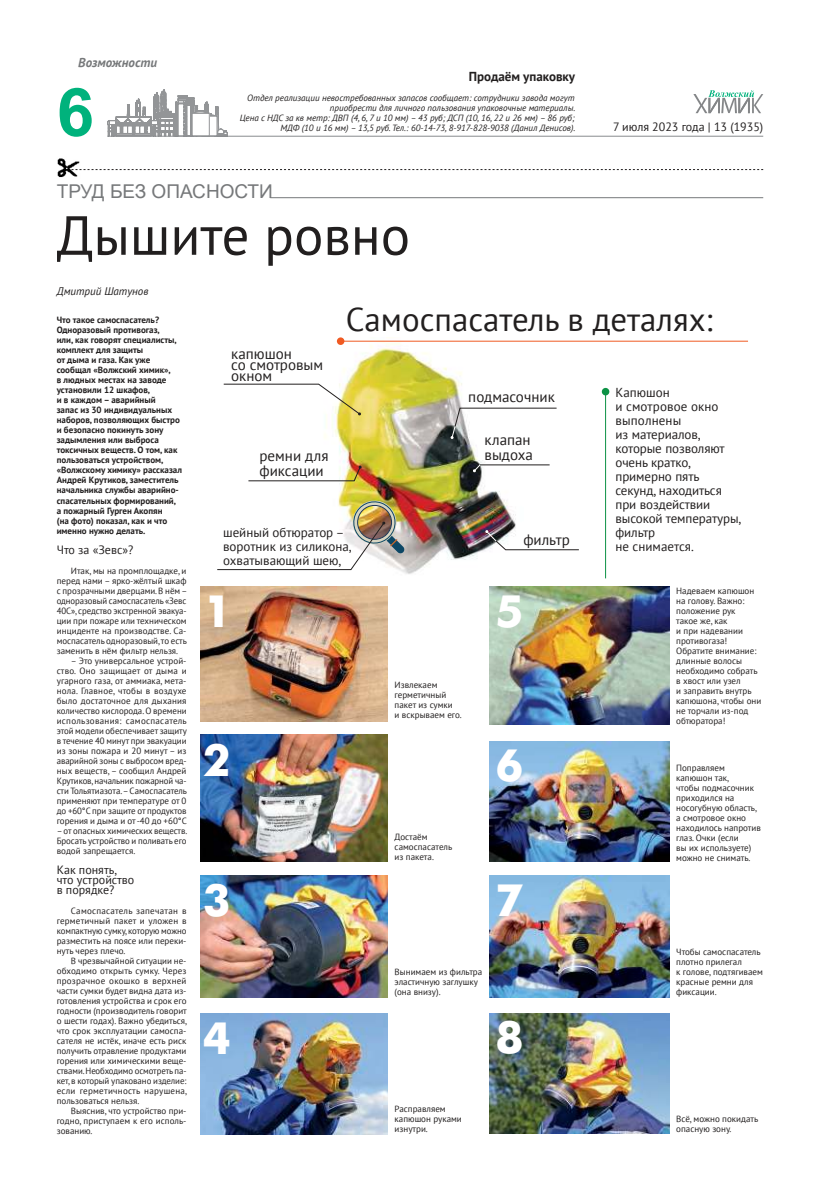
<style>
.page{position:relative;width:820px;height:1191px;background:#fff}
.page>*{position:absolute;margin:0;border:0;box-sizing:border-box;transform-origin:0 0}
.t1{font:700 67px "Arial";color:#00b27c}
.t2{font:55px "PT Sans";color:#221f1f}
.t3{font:700 45px "Futura Futuris C";color:#fff}
.t4{font:32.8px "PT Sans";color:#221f1f}
.t5{font:19px "Arial";color:#76787a}
.t6{font:15px/10.9px "PT Sans";color:#221f1f}
.t7{font:13px/14px "PT Sans";letter-spacing:-.01em;color:#221f1f}
.t8{font:700 13px "PT Sans";color:#221f1f}
.t9{font:italic 700 13px "PT Sans";color:#76787a}
.t10{font:12px/10px "PT Sans";color:#221f1f}
.t11{font:italic 11px "PT Sans";color:#221f1f}
.t12{font:9px/10px "PT Sans";color:#221f1f}
.t13{font:700 9px/10px "PT Sans";color:#221f1f}
.t14{font:italic 9px/10px "PT Sans";color:#221f1f;text-align:right}
</style>
<div class="page">
<svg style="left:107px;top:89px;width:155px;height:47px"></svg>
<svg style="left:693px;top:90px;width:70px;height:23px"></svg>
<hr style="left:107px;top:136px;width:656px;height:1px;background:#898b8e">
<hr style="left:270px;top:197px;width:493px;height:1px;background:#76787a">
<img style="left:294px;top:338px;width:247px;height:236px">
<svg style="left:223px;top:384px;width:138px;height:31px"></svg>
<svg style="left:248px;top:465px;width:114px;height:16px"></svg>
<svg style="left:450px;top:408px;width:106px;height:31px"></svg>
<hr style="left:480px;top:465px;width:69px;height:1px;background:#221f1f">
<svg style="left:472px;top:464px;width:8px;height:8px"></svg>
<svg style="left:485px;top:530px;width:94px;height:20px"></svg>
<hr style="left:605px;top:391px;width:1px;height:187px;background:#0c9245">
<div style="left:601px;top:388px;width:8px;height:7px;background:#0c9245;border-radius:50%"></div>
<hr style="left:340px;top:341px;width:407px;height:1px;background:#f05a22">
<div style="left:337px;top:337px;width:7px;height:8px;background:#f05a22;border-radius:50%"></div>
<svg style="left:217px;top:499px;width:187px;height:71px"></svg>
<img style="left:200px;top:587px;width:187px;height:134px">
<img style="left:200px;top:734px;width:187px;height:128px">
<img style="left:200px;top:875px;width:187px;height:122px">
<img style="left:200px;top:1013px;width:187px;height:121px">
<img style="left:489px;top:1013px;width:180px;height:120px">
<img style="left:489px;top:875px;width:180px;height:122px">
<img style="left:489px;top:741px;width:180px;height:121px">
<img style="left:489px;top:587px;width:180px;height:137px">
<img style="left:57px;top:158px;width:23px;height:20px">
<svg style="left:71px;top:169px;width:692px;height:1px"></svg>
<h3 class="t9" style="left:78px;top:54px;width:80px">Возможности</h3>
<h1 class="t1" style="left:57px;top:74px;width:39px">6</h1>
<h3 class="t8" style="left:468px;top:68px;width:108px">Продаём упаковку</h3>
<p class="t14" style="left:239px;top:93px;width:337px">Отдел реализации невостребованных запасов сообщает: сотрудники завода могут приобрести для личного пользования упаковочные материалы.<br>Цена с НДС за кв метр: ДВП (4, 6, 7 и 10 мм) – 43 руб; ДСП (10, 16, 22 и 26 мм) – 86 руб;</p>
<p class="t14" style="left:280px;top:123px;width:296px">МДФ (10 и 16 мм) – 13,5 руб. Тел.: 60-14-73, 8-917-828-9038 (Данил Денисов).</p>
<h3 class="t5" style="left:57px;top:178px;width:217px">ТРУД БЕЗ ОПАСНОСТИ</h3>
<h2 class="t2" style="left:57px;top:200px;width:355px">Дышите ровно</h2>
<h3 class="t10" style="left:613px;top:121px;width:151px">7 июля 2023 года | 13 (1935)</h3>
<p class="t11" style="left:57px;top:284px;width:93px">Дмитрий Шатунов</p>
<p class="t13" style="left:57px;top:315px;width:127px">Что такое самоспасатель?<br>Одноразовый противогаз,<br>или, как говорят специалисты, комплект для защиты<br>от дыма и газа. Как уже сообщал «Волжский химик»,<br>в людных местах на заводе установили 12 шкафов,<br>и в каждом – аварийный<br>запас из 30 индивидуальных наборов, позволяющих быстро и безопасно покинуть зону задымления или выброса токсичных веществ. О том, как пользоваться устройством, «Волжскому химику» рассказал<br>Андрей Крутиков, заместитель начальника службы аварийно&shy;спасательных формирований, а пожарный Гурген Акопян<br>(на фото) показал, как и что именно нужно делать.</p>
<h3 class="t10" style="left:57px;top:544px;width:78px">Что за «Зевс»?</h3>
<p class="t12" style="left:57px;top:565px;width:132px;text-align:justify;text-indent:14px">Итак, мы на промплощадке, и перед нами – ярко-жёлтый шкаф с прозрачными дверцами. В нём – одноразовый самоспасатель «Зевс 40С», средство экстренной эвакуа&shy;ции при пожаре или техническом инциденте на производстве. Са&shy;моспасатель одноразовый, то есть заменить в нём фильтр нельзя.</p>
<p class="t12" style="left:57px;top:655px;width:132px;text-align:justify;text-indent:14px">– Это универсальное устрой&shy;ство. Оно защищает от дыма и угарного газа, от аммиака, мета&shy;нола. Главное, чтобы в воздухе было достаточное для дыхания количество кислорода. О времени использования: самоспасатель этой модели обеспечивает защиту в течение 40 минут при эвакуации из зоны пожара и 20 минут – из аварийной зоны с выбросом вред&shy;ных веществ, – сообщил Андрей Крутиков, начальник пожарной ча&shy;сти Тольятиазота.– Самоспасатель применяют при температуре от 0 до +60°С при защите от продуктов горения и дыма и от -40 до +60°С</p>
<p class="t12" style="left:57px;top:825px;width:132px;text-align:justify">– от опасных химических веществ.<br>Бросать устройство и поливать его водой запрещается.</p>
<h3 class="t10" style="left:57px;top:864px;width:79px">Как понять, что устройство в порядке?</h3>
<p class="t12" style="left:57px;top:905px;width:131px;text-align:justify;text-indent:14px">Самоспасатель запечатан в герметичный пакет и уложен в компактную сумку, которую можно разместить на поясе или переки&shy;нуть через плечо.</p>
<p class="t12" style="left:57px;top:955px;width:132px;text-align:justify;text-indent:14px">В чрезвычайной ситуации не&shy;обходимо открыть сумку. Через прозрачное окошко в верхней части сумки будет видна дата из&shy;готовления устройства и срок его годности (производитель говорит о шести годах). Важно убедиться, что срок эксплуатации самоспа&shy;сателя не истёк, иначе есть риск получить отравление продуктами горения или химическими веще&shy;ствами. Необходимо осмотреть па&shy;кет, в который упаковано изделие: если герметичность нарушена, пользоваться нельзя.</p>
<p class="t12" style="left:57px;top:1105px;width:131px;text-align:justify;text-indent:14px">Выяснив, что устройство при&shy;годно, приступаем к его исполь&shy;зованию.</p>
<h3 class="t6" style="left:231px;top:348px;width:93px">капюшон<br>со смотровым окном</h3>
<h3 class="t4" style="left:346px;top:299px;width:368px">Самоспасатель в деталях:</h3>
<h3 class="t6" style="left:259px;top:448px;width:70px;line-height:15px">ремни для фиксации</h3>
<h3 class="t7" style="left:223px;top:525px;width:130px">шейный обтюратор – воротник из силикона, охватывающий шею,</h3>
<h3 class="t3" style="left:203px;top:585px;width:28px">1</h3>
<h3 class="t3" style="left:203px;top:734px;width:28px">2</h3>
<h3 class="t3" style="left:203px;top:874px;width:28px">3</h3>
<h3 class="t3" style="left:203px;top:1011px;width:28px">4</h3>
<h3 class="t6" style="left:468px;top:391px;width:88px">подмасочник</h3>
<h3 class="t6" style="left:484px;top:432px;width:50px;line-height:15px">клапан выдоха</h3>
<h3 class="t6" style="left:523px;top:534px;width:48px">фильтр</h3>
<h3 class="t3" style="left:496px;top:585px;width:28px">5</h3>
<p class="t12" style="left:394px;top:679px;width:69px">Извлекаем герметичный пакет из сумки<br>и вскрываем его.</p>
<p class="t12" style="left:394px;top:831px;width:59px">Достаём самоспасатель из пакета.</p>
<h3 class="t3" style="left:496px;top:739px;width:28px">6</h3>
<h3 class="t3" style="left:496px;top:874px;width:28px">7</h3>
<p class="t12" style="left:394px;top:966px;width:89px">Вынимаем из фильтра эластичную заглушку (она внизу).</p>
<h3 class="t3" style="left:496px;top:1011px;width:28px">8</h3>
<p class="t12" style="left:394px;top:1103px;width:69px">Расправляем капюшон руками изнутри.</p>
<h3 class="t7" style="left:615px;top:385px;width:127px">Капюшон<br>и смотровое окно выполнены<br>из материалов, которые позволяют очень кратко, примерно пять секунд, находиться при воздействии высокой температуры, фильтр<br>не снимается.</h3>
<p class="t12" style="left:676px;top:585px;width:86px">Надеваем капюшон на голову. Важно: положение рук<br>такое же, как<br>и при надевании противогаза!<br>Обратите внимание: длинные волосы необходимо собрать в хвост или узел<br>и заправить внутрь капюшона, чтобы они не торчали из-под обтюратора!</p>
<p class="t12" style="left:676px;top:762px;width:86px">Поправляем капюшон так,<br>чтобы подмасочник приходился на носогубную область, а смотровое окно находилось напротив глаз. Очки (если<br>вы их используете) можно не снимать.</p>
<p class="t12" style="left:676px;top:947px;width:88px">Чтобы самоспасатель плотно прилегал<br>к голове, подтягиваем красные ремни для фиксации.</p>
<p class="t12" style="left:676px;top:1113px;width:83px">Всё, можно покидать опасную зону.</p>
</div>
